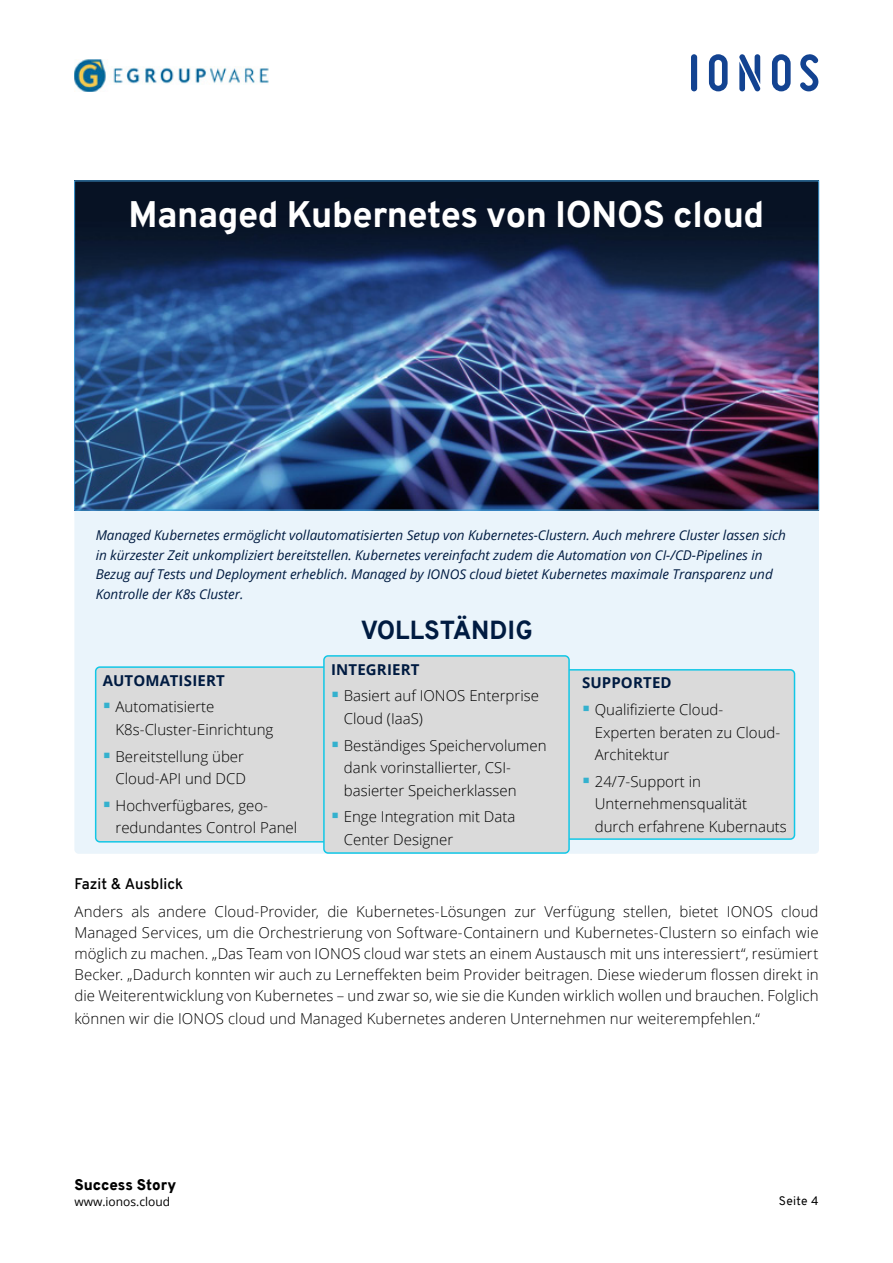
<style>
.page{position:relative;width:893px;height:1263px;background:#fff}
.page>*{position:absolute;margin:0;border:0;box-sizing:border-box;transform-origin:0 0}
.PB_-_laaS{font:800 36px "Overpass";letter-spacing:-.01em;color:#fff}
.Body_Text{font:800 25.5px "Overpass";color:#001b41}
.IONOS_Copy{font:300 15px/22.5px "Open Sans";color:#000}
.t1{font:700 15px "Open Sans";letter-spacing:.015em;color:#001b41}
.IONOS_Copy-2{font:600 15px "Overpass";letter-spacing:.005em;color:#000}
.t2{font:900 15px "Overpass";color:#000}
.Floating_Text_Commen{font:italic 13.5px/19.5px "Open Sans";letter-spacing:-.005em;color:#001b41}
.t3{font:12px "Open Sans";color:#000}
.t4{font:12px "Overpass";letter-spacing:.025em;color:#000}
</style>
<div class="page">
<div style="left:74px;top:508px;width:745px;height:346px;background:#eaf4fb;border-radius:4px"></div>
<div style="left:96px;top:667px;width:245px;height:175px;background:#dadada;border-radius:4px"></div>
<div style="left:95px;top:666px;width:247px;height:176px;border:2px solid #11c7e6;border-radius:4px"></div>
<div style="left:549px;top:670px;width:245px;height:169px;background:#dadada;border-radius:4px"></div>
<div style="left:549px;top:669px;width:246px;height:171px;border:2px solid #11c7e6;border-radius:4px"></div>
<div style="left:324px;top:656px;width:245px;height:197px;background:#dadada;border-radius:4px"></div>
<div style="left:323px;top:655px;width:247px;height:199px;border:2px solid #11c7e6;border-radius:4px"></div>
<img style="left:76px;top:183px;width:741px;height:325px">
<svg style="left:800px;top:54px;width:19px;height:37px"></svg>
<svg style="left:772px;top:54px;width:19px;height:37px"></svg>
<svg style="left:739px;top:54px;width:21px;height:37px"></svg>
<svg style="left:709px;top:54px;width:19px;height:37px"></svg>
<svg style="left:691px;top:54px;width:6px;height:37px"></svg>
<img style="left:74px;top:59px;width:194px;height:32px">
<p class="PB_-_laaS" style="left:129px;top:189px;width:637px">Managed Kubernetes von IONOS cloud</p>
<p class="Floating_Text_Commen" style="left:96px;top:525px;width:692px">Managed Kubernetes ermöglicht vollautomatisierten Setup von Kubernetes-Clustern. Auch mehrere Cluster lassen sich in kürzester Zeit unkompliziert bereitstellen. Kubernetes vereinfacht zudem die Automation von CI-/CD-Pipelines in Bezug auf Tests und Deployment erheblich. Managed by IONOS cloud bietet Kubernetes maximale Transparenz und Kontrolle der K8s Cluster.</p>
<p class="Body_Text" style="left:361px;top:612px;width:173px">VOLLSTÄNDIG</p>
<p class="t1" style="left:103px;top:670px;width:124px">AUTOMATISIERT</p>
<p class="IONOS_Copy" style="left:116px;top:695px;width:159px">Automatisierte<br>K8s-Cluster-Einrichtung</p>
<p class="IONOS_Copy" style="left:116px;top:745px;width:132px">Bereitstellung über<br>Cloud-API und DCD</p>
<p class="IONOS_Copy" style="left:116px;top:794px;width:183px">Hochverfügbares, geo&shy;redundantes Control Panel</p>
<p class="t1" style="left:331px;top:658px;width:90px">INTEGRIERT</p>
<p class="IONOS_Copy" style="left:344px;top:684px;width:197px">Basiert auf IONOS Enterprise<br>Cloud (IaaS)</p>
<p class="IONOS_Copy" style="left:344px;top:733px;width:204px">Beständiges Speichervolumen dank vorinstallierter, CSI&shy;basierter Speicherklassen</p>
<p class="IONOS_Copy" style="left:344px;top:805px;width:173px">Enge Integration mit Data<br>Center Designer</p>
<p class="t1" style="left:582px;top:672px;width:91px">SUPPORTED</p>
<p class="IONOS_Copy" style="left:595px;top:698px;width:187px">Qualifizierte Cloud-<br>Experten beraten zu Cloud-<br>Architektur</p>
<p class="IONOS_Copy" style="left:595px;top:770px;width:194px">24/7-Support in<br>Unternehmensqualität durch erfahrene Kubernauts</p>
<p class="IONOS_Copy-2" style="left:74px;top:873px;width:110px">Fazit &amp; Ausblick</p>
<p class="IONOS_Copy" style="left:74px;top:901px;width:746px;line-height:21px;text-align:justify">Anders als andere Cloud-Provider, die Kubernetes-Lösungen zur Verfügung stellen, bietet IONOS cloud Managed Services, um die Orchestrierung von Software-Containern und Kubernetes-Clustern so einfach wie möglich zu machen. „Das Team von IONOS cloud war stets an einem Austausch mit uns interessiert“, resümiert Becker. „Dadurch konnten wir auch zu Lerneffekten beim Provider beitragen. Diese wiederum flossen direkt in die Weiterentwicklung von Kubernetes – und zwar so, wie sie die Kunden wirklich wollen und brauchen. Folglich</p>
<p class="IONOS_Copy" style="left:74px;top:1006px;width:687px">können wir die IONOS cloud und Managed Kubernetes anderen Unternehmen nur weiterempfehlen.“</p>
<p class="t2" style="left:74px;top:1174px;width:103px">Success Story</p>
<p class="t3" style="left:74px;top:1193px;width:97px">www.ionos.cloud</p>
<p class="t4" style="left:779px;top:1193px;width:41px">Seite 4</p>
</div>
